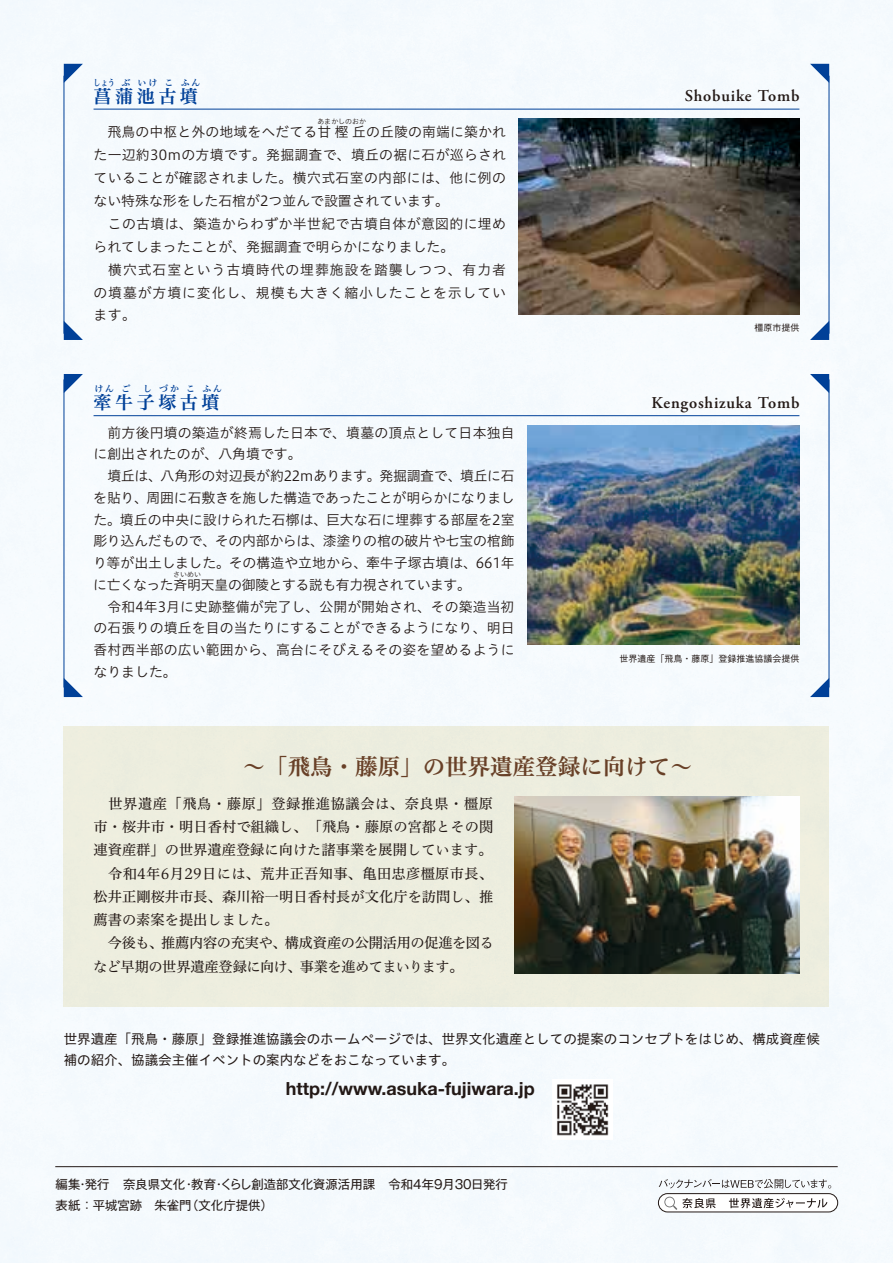
<style>
.page{position:relative;width:893px;height:1263px;background:#f6fafd}
.page>*{position:absolute;margin:0;border:0;box-sizing:border-box;transform-origin:0 0}
.t1{font:22.5px "Hiragino UD Serif Std N W6";color:#684027}
.t2{font:700 18px "Helvetica Neue";color:#231916}
.t3{font:18px "Hiragino UD Serif Std N W6";letter-spacing:.2em;color:#004098}
.t4{font:600 16.5px "Adobe Garamond Pro";letter-spacing:.05em;color:#231916}
.t5{font:14.25px/23.2px "Hiragino UD Serif Std N W4";color:#231916}
.t6{font:13.8px/21.8px "Hiragino UD Sans Std W3";letter-spacing:.005em;color:#231916}
.t7{font:13.8px/23px "Hiragino UD Sans Std W3";letter-spacing:.025em;color:#231916}
.t8{font:13.5px/21px "Hiragino UD Sans Std W4";color:#231916}
.t9{font:12.3px/21px "Gothic MB101 Pr 5";color:#231916}
.t10{font:500 9px "Gothic BBB Pr 6";color:#231916}
.t11{font:9px "Hiragino UD Serif Std N W6";letter-spacing:.2em;color:#004098}
.t12{font:9px "Hiragino UD Serif Std N W6";letter-spacing:.2em;color:#004098;scale:.8 1}
.t13{font:6.9px "Hiragino UD Sans Std W3";color:#231916}
</style>
<div class="page">
<svg style="left:659px;top:1179px;width:172px;height:9px"></svg>
<div style="left:658px;top:1193px;width:180px;height:19px;background:#fff;border-radius:9px"></div>
<div style="left:658px;top:1193px;width:180px;height:19px;border:1px solid #231916;border-radius:9px"></div>
<svg style="left:729px;top:1198px;width:98px;height:10px"></svg>
<svg style="left:664px;top:1197px;width:52px;height:13px"></svg>
<hr style="left:55px;top:1166px;width:783px;height:1px;background:#231916">
<div style="left:64px;top:726px;width:765px;height:280px;background:#edeedf"></div>
<img style="left:514px;top:796px;width:285px;height:177px">
<hr style="left:94px;top:109px;width:705px;height:1px;background:#004098">
<img style="left:519px;top:119px;width:280px;height:195px">
<svg style="left:810px;top:321px;width:19px;height:19px"></svg>
<svg style="left:64px;top:321px;width:19px;height:19px"></svg>
<svg style="left:810px;top:64px;width:19px;height:19px"></svg>
<svg style="left:64px;top:64px;width:19px;height:19px"></svg>
<hr style="left:64px;top:76px;width:1px;height:258px;background:#004098">
<hr style="left:829px;top:76px;width:1px;height:258px;background:#004098">
<hr style="left:94px;top:415px;width:705px;height:1px;background:#004098">
<img style="left:527px;top:425px;width:272px;height:219px">
<svg style="left:810px;top:678px;width:19px;height:19px"></svg>
<svg style="left:64px;top:678px;width:19px;height:19px"></svg>
<svg style="left:810px;top:374px;width:19px;height:19px"></svg>
<svg style="left:64px;top:374px;width:19px;height:19px"></svg>
<hr style="left:64px;top:379px;width:1px;height:308px;background:#004098">
<hr style="left:829px;top:379px;width:1px;height:308px;background:#004098">
<img style="left:553px;top:1079px;width:59px;height:60px">
<p class="t12" style="left:94px;top:75px;width:28px">しょう</p>
<p class="t11" style="left:121px;top:75px;width:10px">ぶ</p>
<p class="t11" style="left:138px;top:75px;width:21px">いけ</p>
<p class="t11" style="left:165px;top:75px;width:10px">こ</p>
<p class="t11" style="left:181px;top:75px;width:21px">ふん</p>
<h2 class="t3" style="left:94px;top:82px;width:106px">菖蒲池古墳</h2>
<p class="t13" style="left:317px;top:116px;width:50px">あまかしのおか</p>
<p class="t7" style="left:94px;top:143px;width:414px">た一辺約30ｍの方墳です。発掘調査で、墳丘の裾に石が巡らされていることが確認されました。横穴式石室の内部には、他に例のない特殊な形をした石棺が2つ並んで設置されています。<br>　この古墳は、築造からわずか半世紀で古墳自体が意図的に埋められてしまったことが、発掘調査で明らかになりました。<br>　横穴式石室という古墳時代の埋葬施設を踏襲しつつ、有力者の墳墓が方墳に変化し、規模も大きく縮小したことを示しています。</p>
<p class="t6" style="left:94px;top:120px;width:414px">　飛鳥の中枢と外の地域をへだてる甘樫丘の丘陵の南端に築かれ</p>
<p class="t11" style="left:94px;top:382px;width:21px">けん</p>
<p class="t11" style="left:121px;top:382px;width:10px">ご</p>
<p class="t11" style="left:143px;top:382px;width:10px">し</p>
<p class="t11" style="left:159px;top:382px;width:21px">づか</p>
<p class="t11" style="left:186px;top:382px;width:10px">こ</p>
<p class="t11" style="left:202px;top:382px;width:21px">ふん</p>
<h2 class="t3" style="left:94px;top:389px;width:127px">牽牛子塚古墳</h2>
<p class="t6" style="left:93px;top:421px;width:423px">　前方後円墳の築造が終焉した日本で、墳墓の頂点として日本独自に創出されたのが、八角墳です。<br>　墳丘は、八角形の対辺長が約22ｍあります。発掘調査で、墳丘に石を貼り、周囲に石敷きを施した構造であったことが明らかになりました。墳丘の中央に設けられた石槨は、巨大な石に埋葬する部屋を2室彫り込んだもので、その内部からは、漆塗りの棺の破片や七宝の棺飾り等が出土しました。その構造や立地から、牽牛子塚古墳は、661年に亡くなった斉明天皇の御陵とする説も有力視されています。</p>
<p class="t13" style="left:173px;top:569px;width:29px">さいめい</p>
<p class="t6" style="left:94px;top:595px;width:423px;text-align:justify">　令和4年3月に史跡整備が完了し、公開が開始され、その築造当初の石張りの墳丘を目の当たりにすることができるようになり、明日香村西半部の広い範囲から、高台にそびえるその姿を望めるようになりました。</p>
<p class="t4" style="left:685px;top:86px;width:116px">Shobuike Tomb</p>
<p class="t10" style="left:754px;top:320px;width:47px">橿原市提供</p>
<p class="t4" style="left:651px;top:393px;width:149px">Kengoshizuka Tomb</p>
<p class="t10" style="left:619px;top:651px;width:181px">世界遺産「飛鳥・藤原」登録推進協議会提供</p>
<h1 class="t1" style="left:243px;top:749px;width:451px">～「飛鳥・藤原」の世界遺産登録に向けて～</h1>
<p class="t5" style="left:93px;top:791px;width:402px">　世界遺産「飛鳥・藤原」登録推進協議会は、奈良県・橿原市・桜井市・明日香村で組織し、「飛鳥・藤原の宮都とその関連資産群」の世界遺産登録に向けた諸事業を展開しています。　令和4年6月29日には、荒井正吾知事、亀田忠彦橿原市長、松井正剛桜井市長、森川裕一明日香村長が文化庁を訪問し、推薦書の素案を提出しました。<br>　今後も、推薦内容の充実や、構成資産の公開活用の促進を図るなど早期の世界遺産登録に向け、事業を進めてまいります。</p>
<p class="t8" style="left:64px;top:1027px;width:758px">世界遺産「飛鳥・藤原」登録推進協議会のホームページでは、世界文化遺産としての提案のコンセプトをはじめ、構成資産候補の紹介、協議会主催イベントの案内などをおこなっています。</p>
<h2 class="t2" style="left:286px;top:1074px;width:250px">http://www.asuka-fujiwara.jp</h2>
<p class="t9" style="left:56px;top:1173px;width:321px">編集・発行 奈良県文化・教育・くらし創造部文化資源活用課表紙：平城宮跡　朱雀門（文化庁提供）</p>
<p class="t9" style="left:389px;top:1173px;width:121px">令和4年9月30日発行</p>
</div>
